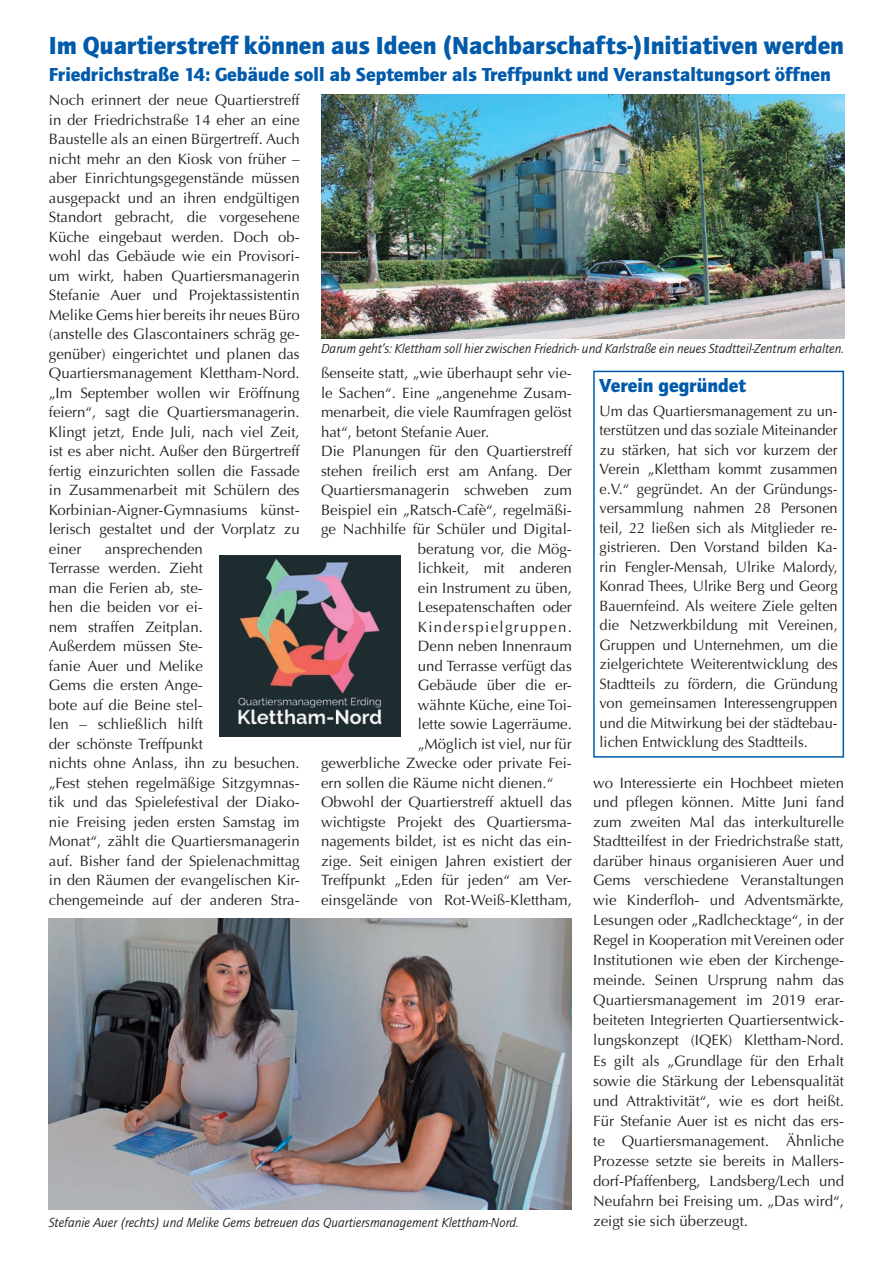
<style>
.page{position:relative;width:893px;height:1263px;background:#fff}
.page>*{position:absolute;margin:0;border:0;box-sizing:border-box;transform-origin:0 0}
.t1{font:900 25.5px "Quay Sans ITC Std";color:#015aaa}
.t2{font:900 19.5px "Quay Sans ITC Std";color:#015aaa}
.t3{font:15px/19.5px "Optima";color:#231f20;text-align:justify}
.t4{font:15px "Optima";letter-spacing:.09em;color:#231f20}
.t5{font:italic 13.5px "Quay Sans ITC Std";color:#231f20}
</style>
<div class="page">
<img style="left:220px;top:555px;width:181px;height:181px">
<div style="left:593px;top:371px;width:251px;height:387px;border:2px solid #015aaa"></div>
<img style="left:321px;top:94px;width:523px;height:244px">
<img style="left:49px;top:919px;width:523px;height:290px">
<h1 class="t1" style="left:49px;top:30px;width:797px">Im Quartierstreff können aus Ideen (Nachbarschafts-)Initiativen werden</h1>
<h2 class="t2" style="left:49px;top:63px;width:783px">Friedrichstraße 14: Gebäude soll ab September als Treffpunkt und Veranstaltungsort öffnen</h2>
<p class="t3" style="left:49px;top:91px;width:252px">Noch erinnert der neue Quartierstreff in der Friedrichstraße 14 eher an eine Baustelle als an einen Bürgertreff. Auch nicht mehr an den Kiosk von früher – aber Einrichtungsgegenstände müssen ausgepackt und an ihren endgültigen Standort gebracht, die vorgesehene Küche eingebaut werden. Doch ob&shy;wohl das Gebäude wie ein Provisori&shy;um wirkt, haben Quartiersmanagerin Stefanie Auer und Projektassistentin Melike Gems hier bereits ihr neues Büro (anstelle des Glascontainers schräg ge&shy;genüber) eingerichtet und planen das Quartiersmanagement Klettham-Nord. „Im September wollen wir Eröffnung feiern“, sagt die Quartiersmanagerin.<br>Klingt jetzt, Ende Juli, nach viel Zeit, ist es aber nicht. Außer den Bürgertreff fertig einzurichten sollen die Fassade in Zusammenarbeit mit Schülern des Korbinian-Aigner-Gymnasiums künst&shy;lerisch gestaltet und der Vorplatz zu einer</p>
<p class="t5" style="left:321px;top:341px;width:524px">Darum geht’s: Klettham soll hier zwischen Friedrich- und Karlstraße ein neues Stadtteil-Zentrum erhalten.</p>
<h2 class="t2" style="left:600px;top:374px;width:148px">Verein gegründet</h2>
<p class="t3" style="left:600px;top:401px;width:240px">Um das Quartiersmanagement zu un&shy;terstützen und das soziale Miteinander zu stärken, hat sich vor kurzem der Verein „Klettham kommt zusammen e.V.“ gegründet. An der Gründungs&shy;versammlung nahmen 28 Personen teil, 22 ließen sich als Mitglieder re&shy;gistrieren. Den Vorstand bilden Ka&shy;rin Fengler-Mensah, Ulrike Malordy, Konrad Thees, Ulrike Berg und Georg Bauernfeind. Als weitere Ziele gelten die Netzwerkbildung mit Vereinen, Gruppen und Unternehmen, um die zielgerichtete Weiterentwicklung des Stadtteils zu fördern, die Gründung von gemeinsamen Interessengruppen und die Mitwirkung bei der städtebau&shy;lichen Entwicklung des Stadtteils.</p>
<p class="t3" style="left:321px;top:364px;width:252px">ßenseite statt, „wie überhaupt sehr vie-</p>
<p class="t3" style="left:321px;top:383px;width:252px">le Sachen“. Eine „angenehme Zusam-</p>
<p class="t3" style="left:321px;top:403px;width:252px">menarbeit, die viele Raumfragen gelöst</p>
<p class="t3" style="left:321px;top:422px;width:170px">hat“, betont Stefanie Auer.</p>
<p class="t3" style="left:321px;top:442px;width:252px">Die Planungen für den Quartierstreff</p>
<p class="t3" style="left:321px;top:461px;width:252px">stehen freilich erst am Anfang. Der</p>
<p class="t3" style="left:321px;top:481px;width:252px">Quartiersmanagerin schweben zum</p>
<p class="t3" style="left:321px;top:500px;width:252px">Beispiel ein „Ratsch-Cafè“, regelmäßi-</p>
<p class="t3" style="left:321px;top:520px;width:252px">ge Nachhilfe für Schüler und Digital-</p>
<p class="t3" style="left:418px;top:539px;width:156px">beratung vor, die Mög-</p>
<p class="t3" style="left:418px;top:559px;width:156px">lichkeit, mit anderen</p>
<p class="t3" style="left:418px;top:578px;width:156px">ein Instrument zu üben,</p>
<p class="t3" style="left:418px;top:598px;width:156px">Lesepatenschaften oder</p>
<p class="t4" style="left:418px;top:618px;width:156px">Kinderspielgruppen.</p>
<p class="t3" style="left:418px;top:637px;width:156px">Denn neben Innenraum</p>
<p class="t3" style="left:418px;top:656px;width:156px">und Terrasse verfügt das</p>
<p class="t3" style="left:418px;top:676px;width:156px">Gebäude über die er-</p>
<p class="t3" style="left:418px;top:695px;width:156px">wähnte Küche, eine Toi-</p>
<p class="t3" style="left:418px;top:715px;width:156px">lette sowie Lagerräume.</p>
<p class="t3" style="left:418px;top:734px;width:156px">„Möglich ist viel, nur für</p>
<p class="t3" style="left:321px;top:754px;width:252px">gewerbliche Zwecke oder private Fei-</p>
<p class="t3" style="left:321px;top:773px;width:234px">ern sollen die Räume nicht dienen.“</p>
<p class="t3" style="left:321px;top:793px;width:252px">Obwohl der Quartierstreff aktuell das</p>
<p class="t3" style="left:321px;top:812px;width:252px">wichtigste Projekt des Quartiersma-</p>
<p class="t3" style="left:321px;top:832px;width:252px">nagements bildet, ist es nicht das ein-</p>
<p class="t3" style="left:321px;top:851px;width:252px">zige. Seit einigen Jahren existiert der</p>
<p class="t3" style="left:321px;top:871px;width:252px">Treffpunkt „Eden für jeden“ am Ver-</p>
<p class="t3" style="left:321px;top:890px;width:252px">einsgelände von Rot-Weiß-Klettham,</p>
<p class="t3" style="left:49px;top:539px;width:252px;text-align:left;text-indent:56px">ansprechenden<br>Terrasse werden. Zieht<br>man die Ferien ab, ste-<br>hen die beiden vor ei-<br>nem straffen Zeitplan.<br>Außerdem müssen Ste-<br>fanie Auer und Melike<br>Gems die ersten Ange-<br>bote auf die Beine stel-<br>len – schließlich hilft<br>der schönste Treffpunkt<br>nichts ohne Anlass, ihn zu besuchen. „Fest stehen regelmäßige Sitzgymnas&shy;tik und das Spielefestival der Diako&shy;nie Freising jeden ersten Samstag im<br>Monat“, zählt die Quartiersmanagerin auf. Bisher fand der Spielenachmittag in den Räumen der evangelischen Kir&shy;chengemeinde auf der anderen Stra-</p>
<p class="t3" style="left:593px;top:773px;width:252px;line-height:20px">wo Interessierte ein Hochbeet mieten und pflegen können. Mitte Juni fand zum zweiten Mal das interkulturelle Stadtteilfest in der Friedrichstraße statt, darüber hinaus organisieren Auer und Gems verschiedene Veranstaltungen wie Kinderfloh- und Adventsmärkte, Lesungen oder „Radlchecktage“, in der Regel in Kooperation mit Vereinen oder Institutionen wie eben der Kirchenge&shy;meinde. Seinen Ursprung nahm das Quartiersmanagement im 2019 erar&shy;beiteten Integrierten Quartiersentwick&shy;lungskonzept (IQEK) Klettham-Nord.<br>Es gilt als „Grundlage für den Erhalt sowie die Stärkung der Lebensqualität und Attraktivität“, wie es dort heißt.<br>Für Stefanie Auer ist es nicht das ers&shy;te Quartiersmanagement. Ähnliche Prozesse setzte sie bereits in Mallers&shy;dorf-Pfaffenberg, Landsberg/Lech und Neufahrn bei Freising um. „Das wird“,</p>
<p class="t5" style="left:49px;top:1214px;width:471px">Stefanie Auer (rechts) und Melike Gems betreuen das Quartiersmanagement Klettham-Nord.</p>
<p class="t3" style="left:593px;top:1212px;width:156px">zeigt sie sich überzeugt.</p>
</div>
